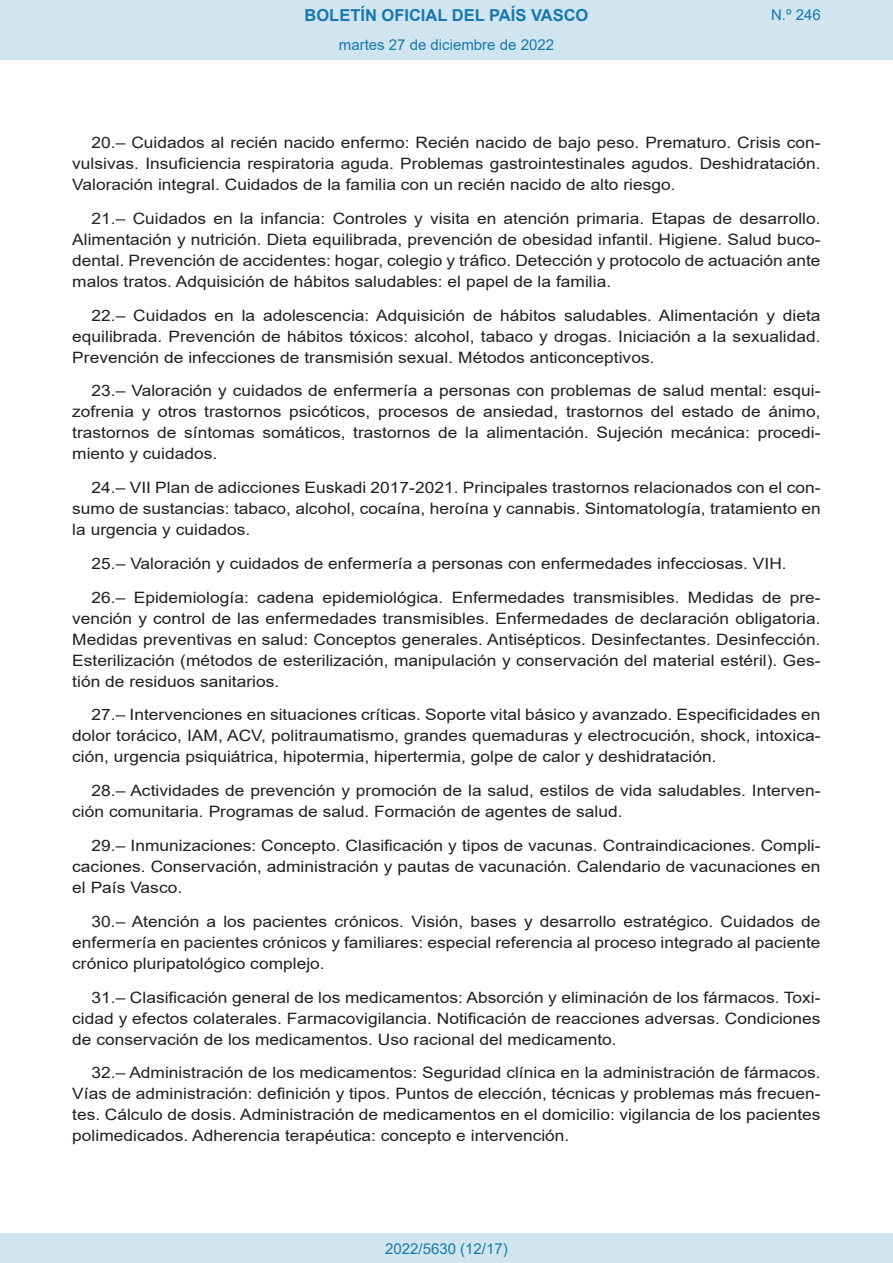
<style>
.page{position:relative;width:893px;height:1263px;background:#fff}
.page>*{position:absolute;margin:0;border:0;box-sizing:border-box;transform-origin:0 0}
.t1{font:700 16.5px "Arial";color:#1879ad}
.BOPVDetalle{font:15.6px/21px "Arial";color:#231f20;text-align:justify;scale:1.11 1}
.Paginacion_Centro{font:15px "Arial";color:#1879ad}
</style>
<div class="page">
<div style="left:0;top:0;width:893px;height:60px;background:#d0e5f0"></div>
<div style="left:0;top:1233px;width:893px;height:30px;background:#d0e5f0"></div>
<p class="t1" style="left:305px;top:3px;width:285px">BOLETÍN OFICIAL DEL PAÍS VASCO</p>
<p class="Paginacion_Centro" style="left:339px;top:35px;width:217px">martes 27 de diciembre de 2022</p>
<p class="Paginacion_Centro" style="left:771px;top:5px;width:51px">N.º 246</p>
<p class="BOPVDetalle" style="left:72px;top:132px;width:676px;text-indent:19px">20.– Cuidados al recién nacido enfermo: Recién nacido de bajo peso. Prematuro. Crisis con&shy;vulsivas. Insuficiencia respiratoria aguda. Problemas gastrointestinales agudos. Deshidratación.<br>Valoración integral. Cuidados de la familia con un recién nacido de alto riesgo.</p>
<p class="BOPVDetalle" style="left:72px;top:208px;width:676px;text-indent:19px">21.– Cuidados en la infancia: Controles y visita en atención primaria. Etapas de desarrollo.<br>Alimentación y nutrición. Dieta equilibrada, prevención de obesidad infantil. Higiene. Salud buco&shy;dental. Prevención de accidentes: hogar, colegio y tráfico. Detección y protocolo de actuación ante malos tratos. Adquisición de hábitos saludables: el papel de la familia.</p>
<p class="BOPVDetalle" style="left:72px;top:305px;width:676px;text-indent:19px">22.– Cuidados en la adolescencia: Adquisición de hábitos saludables. Alimentación y dieta equilibrada. Prevención de hábitos tóxicos: alcohol, tabaco y drogas. Iniciación a la sexualidad.<br>Prevención de infecciones de transmisión sexual. Métodos anticonceptivos.</p>
<p class="BOPVDetalle" style="left:72px;top:380px;width:676px;text-indent:19px">23.– Valoración y cuidados de enfermería a personas con problemas de salud mental: esqui&shy;zofrenia y otros trastornos psicóticos, procesos de ansiedad, trastornos del estado de ánimo, trastornos de síntomas somáticos, trastornos de la alimentación. Sujeción mecánica: procedi&shy;miento y cuidados.</p>
<p class="BOPVDetalle" style="left:72px;top:477px;width:676px;text-indent:19px">24.– VII Plan de adicciones Euskadi 2017-2021. Principales trastornos relacionados con el con&shy;sumo de sustancias: tabaco, alcohol, cocaína, heroína y cannabis. Sintomatología, tratamiento en la urgencia y cuidados.</p>
<p class="BOPVDetalle" style="left:92px;top:553px;width:628px">25.– Valoración y cuidados de enfermería a personas con enfermedades infecciosas. VIH.</p>
<p class="BOPVDetalle" style="left:72px;top:587px;width:676px;text-indent:19px">26.– Epidemiología: cadena epidemiológica. Enfermedades transmisibles. Medidas de pre&shy;vención y control de las enfermedades transmisibles. Enfermedades de declaración obligatoria.<br>Medidas preventivas en salud: Conceptos generales. Antisépticos. Desinfectantes. Desinfección.<br>Esterilización (métodos de esterilización, manipulación y conservación del material estéril). Ges&shy;tión de residuos sanitarios.</p>
<p class="BOPVDetalle" style="left:72px;top:704px;width:676px;text-indent:19px">27.– Intervenciones en situaciones críticas. Soporte vital básico y avanzado. Especificidades en dolor torácico, IAM, ACV, politraumatismo, grandes quemaduras y electrocución, shock, intoxica&shy;ción, urgencia psiquiátrica, hipotermia, hipertermia, golpe de calor y deshidratación.</p>
<p class="BOPVDetalle" style="left:72px;top:780px;width:676px;text-indent:19px">28.– Actividades de prevención y promoción de la salud, estilos de vida saludables. Interven&shy;ción comunitaria. Programas de salud. Formación de agentes de salud.</p>
<p class="BOPVDetalle" style="left:72px;top:835px;width:676px;text-indent:19px">29.– Inmunizaciones: Concepto. Clasificación y tipos de vacunas. Contraindicaciones. Compli&shy;caciones. Conservación, administración y pautas de vacunación. Calendario de vacunaciones en el País Vasco.</p>
<p class="BOPVDetalle" style="left:72px;top:911px;width:676px;text-indent:19px">30.– Atención a los pacientes crónicos. Visión, bases y desarrollo estratégico. Cuidados de enfermería en pacientes crónicos y familiares: especial referencia al proceso integrado al paciente crónico pluripatológico complejo.</p>
<p class="BOPVDetalle" style="left:72px;top:986px;width:676px;text-indent:19px">31.– Clasificación general de los medicamentos: Absorción y eliminación de los fármacos. Toxi&shy;cidad y efectos colaterales. Farmacovigilancia. Notificación de reacciones adversas. Condiciones de conservación de los medicamentos. Uso racional del medicamento.</p>
<p class="BOPVDetalle" style="left:72px;top:1062px;width:676px;text-indent:19px">32.– Administración de los medicamentos: Seguridad clínica en la administración de fármacos.<br>Vías de administración: definición y tipos. Puntos de elección, técnicas y problemas más frecuen&shy;tes. Cálculo de dosis. Administración de medicamentos en el domicilio: vigilancia de los pacientes polimedicados. Adherencia terapéutica: concepto e intervención.</p>
<p class="Paginacion_Centro" style="left:385px;top:1238px;width:124px">2022/5630 (12/17)</p>
</div>
